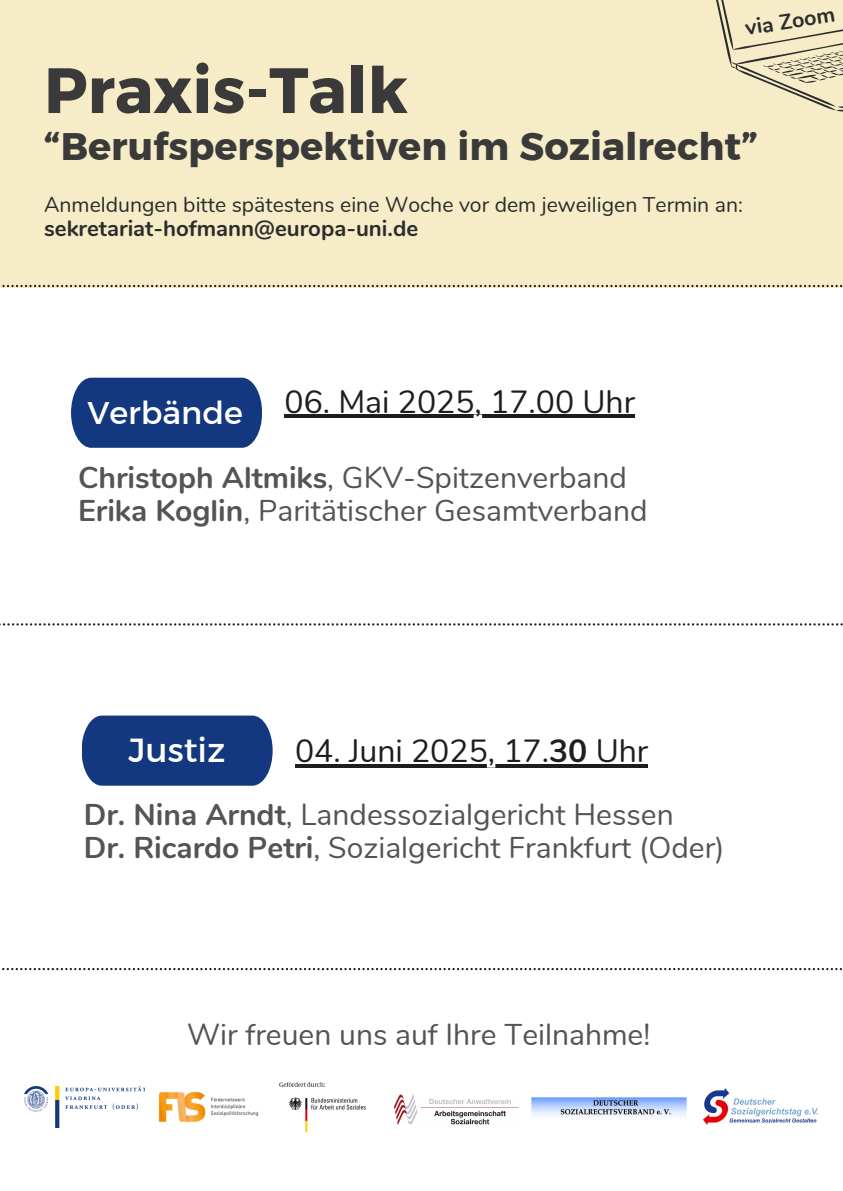
<style>
.page{position:relative;width:843px;height:1191px;background:#fff}
.page>*{position:absolute;margin:0;border:0;box-sizing:border-box;transform-origin:0 0}
.t1{font:63.8px "Kief Montaser Bold";color:#3b3a3a}
.t2{font:38.3px "Kief Montaser Bold";color:#3b3a3a}
.t3{font:34px "Kief Montaser Regular";color:#fff}
.t4{font:31.9px "Nunito";color:#1e1e1d}
.t5{font:31.9px "Kief Montaser Regular";color:#fff}
.t6{font:30px/33px "Nunito";color:#545454}
.t7{font:700 22.2px "Nunito";color:#2c2c2c}
.t8{font:700 21.4px "Nunito";color:#2c2c2c}
.t9{font:21.2px "Nunito";color:#2c2c2c}
.s1{font-weight:700}
</style>
<div class="page">
<svg style="left:0;top:623px;width:842px;height:2px"></svg>
<svg style="left:2px;top:968px;width:840px;height:2px"></svg>
<div style="left:0;top:0;width:842px;height:287px;background:#f6edc8"></div>
<svg style="left:71px;top:377px;width:191px;height:71px"></svg>
<svg style="left:0;top:285px;width:842px;height:2px"></svg>
<svg style="left:716px;top:0;width:126px;height:111px"></svg>
<div style="left:82px;top:715px;width:190px;height:70px;background:#14387f"></div>
<hr style="left:284px;top:415px;width:350px;height:3px;background:#1e1e1d">
<img style="left:24px;top:1086px;width:121px;height:41px">
<img style="left:158px;top:1091px;width:101px;height:31px">
<img style="left:279px;top:1082px;width:87px;height:51px">
<img style="left:394px;top:1094px;width:124px;height:30px">
<img style="left:703px;top:1088px;width:114px;height:36px">
<img style="left:531px;top:1097px;width:155px;height:19px">
<hr style="left:295px;top:764px;width:254px;height:3px;background:#1e1e1d">
<hr style="left:549px;top:764px;width:38px;height:3px;background:#1e1e1d">
<hr style="left:587px;top:764px;width:61px;height:3px;background:#1e1e1d">
<h4 class="t8" style="left:743px;top:14px;width:92px;rotate:-9deg">via Zoom</h4>
<h2 class="t1" style="left:44px;top:51px;width:365px">Praxis-Talk</h2>
<h2 class="t2" style="left:44px;top:123px;width:715px">“Berufsperspektiven im Sozialrecht”</h2>
<h3 class="t9" style="left:44px;top:191px;width:700px">Anmeldungen bitte spätestens eine Woche vor dem jeweiligen Termin an:</h3>
<p class="t7" style="left:44px;top:213px;width:375px">sekretariat-hofmann@europa-uni.de</p>
<h1 class="t5" style="left:87px;top:393px;width:157px">Verbände</h1>
<h2 class="t4" style="left:284px;top:380px;width:352px">06. Mai 2025, 17.00 Uhr</h2>
<p class="t6" style="left:78px;top:462px;width:570px"><span class="s1">Christoph Altmiks</span>, GKV-Spitzenverband<br><span class="s1">Erika Koglin</span>, Paritätischer Gesamtverband</p>
<p class="t3" style="left:129px;top:729px;width:98px">Justiz</p>
<h2 class="t4" style="left:295px;top:729px;width:354px">04. Juni 2025, 17.<span class="s1">30</span> Uhr</h2>
<p class="t6" style="left:84px;top:799px;width:642px;line-height:32.2px"><span class="s1">Dr. Nina Arndt</span>, Landessozialgericht Hessen<br><span class="s1">Dr. Ricardo Petri</span>, Sozialgericht Frankfurt (Oder)</p>
<p class="t6" style="left:187px;top:1018px;width:464px">Wir freuen uns auf Ihre Teilnahme!</p>
</div>
